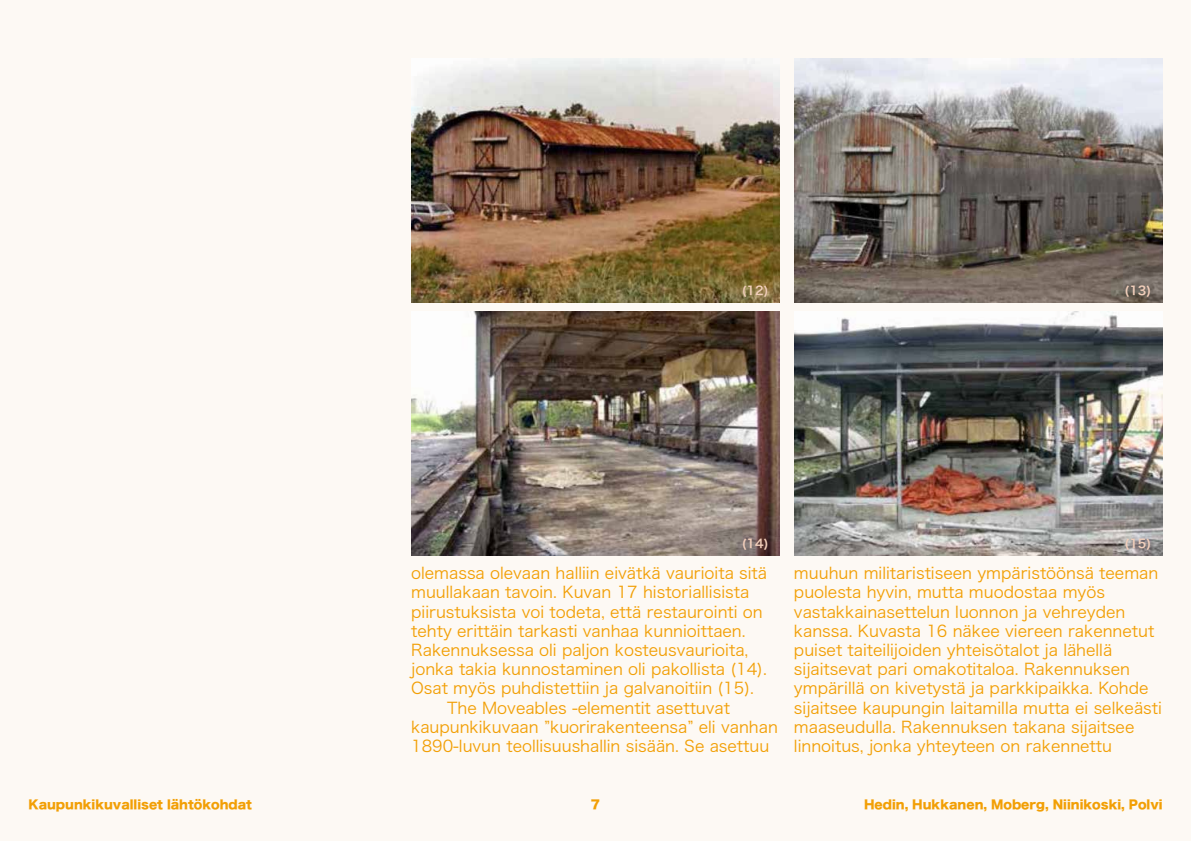
<style>
.page{position:relative;width:1191px;height:842px;background:#fff}
.page>*{position:absolute;margin:0;border:0;box-sizing:border-box;transform-origin:0 0}
.t1{font:16px/19.2px "Hira Kaku Pro W3";color:#f29f05}
.t2{font:12px "Hira Kaku Std W8";color:#f29f05}
.t3{font:12px "Hira Kaku Pro W6";color:#f2cfbb}
</style>
<div class="page">
<div style="left:0;top:0;width:1190px;height:841px;background:#fdf9f4"></div>
<img style="left:794px;top:59px;width:368px;height:244px">
<img style="left:794px;top:312px;width:368px;height:244px">
<img style="left:411px;top:59px;width:369px;height:244px">
<img style="left:411px;top:312px;width:369px;height:244px">
<p class="t3" style="left:741px;top:280px;width:28px">(12)</p>
<p class="t3" style="left:1124px;top:280px;width:28px">(13)</p>
<p class="t3" style="left:741px;top:533px;width:28px">(14)</p>
<p class="t3" style="left:1124px;top:533px;width:28px">(15)</p>
<p class="t1" style="left:411px;top:562px;width:357px">olemassa olevaan halliin eivätkä vaurioita sitä</p>
<p class="t1" style="left:411px;top:582px;width:339px">muullakaan tavoin. Kuvan 17 historiallisista</p>
<p class="t1" style="left:411px;top:601px;width:353px">piirustuksista voi todeta, että restaurointi on</p>
<p class="t1" style="left:411px;top:620px;width:336px">tehty erittäin tarkasti vanhaa kunnioittaen.</p>
<p class="t1" style="left:411px;top:639px;width:339px">Rakennuksessa oli paljon kosteusvaurioita,</p>
<p class="t1" style="left:411px;top:658px;width:357px">jonka takia kunnostaminen oli pakollista (14).</p>
<p class="t1" style="left:411px;top:678px;width:344px">Osat myös puhdistettiin ja galvanoitiin (15).</p>
<p class="t1" style="left:447px;top:697px;width:284px">The Moveables -elementit asettuvat</p>
<p class="t1" style="left:411px;top:716px;width:368px">kaupunkikuvaan ”kuorirakenteensa” eli vanhan</p>
<p class="t1" style="left:411px;top:735px;width:359px">1890-luvun teollisuushallin sisään. Se asettuu</p>
<p class="t1" style="left:794px;top:562px;width:369px">muuhun militaristiseen ympäristöönsä teeman puolesta hyvin, mutta muodostaa myös vastakkainasettelun luonnon ja vehreyden kanssa. Kuvasta 16 näkee viereen rakennetut puiset taiteilijoiden yhteisötalot ja lähellä sijaitsevat pari omakotitaloa. Rakennuksen ympärillä on kivetystä ja parkkipaikka. Kohde sijaitsee kaupungin laitamilla mutta ei selkeästi maaseudulla. Rakennuksen takana sijaitsee linnoitus, jonka yhteyteen on rakennettu</p>
<p class="t2" style="left:28px;top:798px;width:225px">Kaupunkikuvalliset lähtökohdat</p>
<p class="t2" style="left:591px;top:798px;width:11px">7</p>
<p class="t2" style="left:864px;top:798px;width:300px">Hedin, Hukkanen, Moberg, Niinikoski, Polvi</p>
</div>
